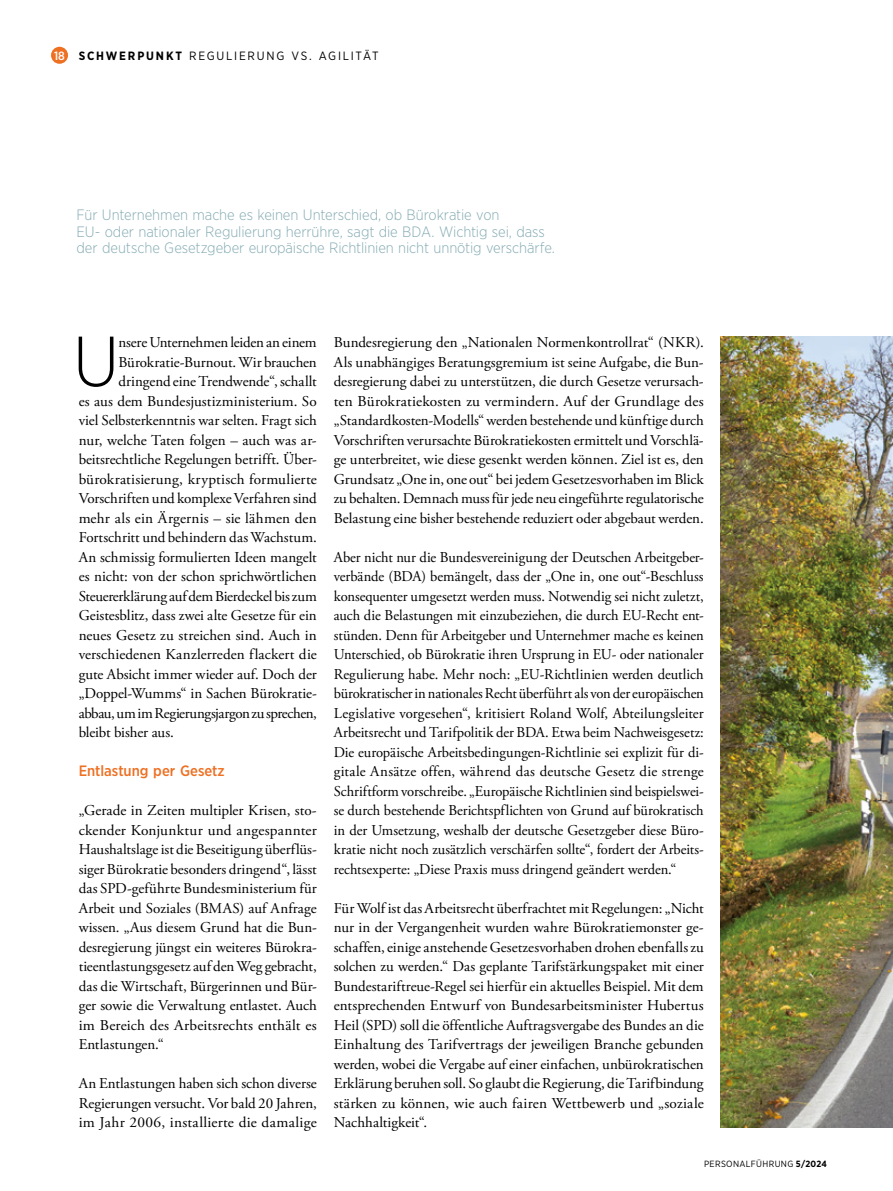
<style>
.page{position:relative;width:893px;height:1191px;background:#fff}
.page>*{position:absolute;margin:0;border:0;box-sizing:border-box;transform-origin:0 0}
.t1{font:300 70.65px "Gotham Narrow";color:#000}
.t2{font:15px/19.5px "Adobe Garamond Pro";color:#000;text-align:justify}
.t3{font:300 15px/16.5px "Gotham Narrow";letter-spacing:-.005em;color:#84abb3}
.t4{font:15px "Adobe Garamond Pro";letter-spacing:-.02em;color:#000}
.t5{font:15px "Adobe Garamond Pro";letter-spacing:-.025em;color:#000}
.t6{font:500 15px "Gotham Narrow";color:#ee7023}
.t7{font:12px "Gotham Narrow";letter-spacing:.145em;color:#000}
.t8{font:9px "Gotham Narrow";letter-spacing:.04em;color:#000}
.s1{font-weight:500;color:#fff}
.s2{font-weight:700}
</style>
<div class="page">
<div style="left:51px;top:47px;width:17px;height:17px;background:#ee7023;border-radius:50%"></div>
<img style="left:721px;top:336px;width:172px;height:791px">
<p class="t7" style="left:54px;top:48px;width:326px"><span class="s1">18</span> <span class="s2">SCHWERPUNKT</span> REGULIERUNG VS. AGILITÄT</p>
<p class="t3" style="left:77px;top:206px;width:480px">Für Unternehmen mache es keinen Unterschied, ob Bürokratie von<br>EU- oder nationaler Regulierung herrühre, sagt die BDA. Wichtig sei, dass der deutsche Gesetzgeber europäische Richtlinien nicht unnötig verschärfe.</p>
<h1 class="t1" style="left:73px;top:318px;width:48px">U</h1>
<p class="t2" style="left:118px;top:333px;width:200px">nsere Unternehmen leiden an einem</p>
<p class="t2" style="left:118px;top:353px;width:200px">Bürokratie-Burnout. Wir brauchen</p>
<p class="t2" style="left:118px;top:372px;width:200px">dringend eine Trendwende“, schallt</p>
<p class="t2" style="left:79px;top:392px;width:240px">es aus dem Bundesjustizministerium. So</p>
<p class="t2" style="left:79px;top:411px;width:240px">viel Selbsterkenntnis war selten. Fragt sich</p>
<p class="t2" style="left:79px;top:431px;width:240px">nur, welche Taten folgen – auch was ar-</p>
<p class="t2" style="left:79px;top:450px;width:240px">beitsrechtliche Regelungen betrifft. Über-</p>
<p class="t2" style="left:79px;top:470px;width:240px">bürokratisierung, kryptisch formulierte</p>
<p class="t2" style="left:79px;top:489px;width:240px">Vorschriften und komplexe Verfahren sind</p>
<p class="t2" style="left:79px;top:509px;width:240px">mehr als ein Ärgernis – sie lähmen den</p>
<p class="t2" style="left:79px;top:528px;width:240px">Fortschritt und behindern das Wachstum.</p>
<p class="t2" style="left:79px;top:548px;width:240px">An schmissig formulierten Ideen mangelt</p>
<p class="t2" style="left:79px;top:567px;width:240px">es nicht: von der schon sprichwörtlichen</p>
<p class="t4" style="left:79px;top:587px;width:240px">Steuererklärung auf dem Bierdeckel bis zum</p>
<p class="t2" style="left:79px;top:606px;width:240px">Geistesblitz, dass zwei alte Gesetze für ein</p>
<p class="t2" style="left:79px;top:626px;width:240px">neues Gesetz zu streichen sind. Auch in</p>
<p class="t2" style="left:79px;top:645px;width:240px">verschiedenen Kanzlerreden flackert die</p>
<p class="t2" style="left:79px;top:665px;width:240px">gute Absicht immer wieder auf. Doch der</p>
<p class="t2" style="left:79px;top:684px;width:240px">„Doppel-Wumms“ in Sachen Bürokratie-</p>
<p class="t5" style="left:79px;top:704px;width:240px">abbau, um im Regierungsjargon zu sprechen,</p>
<p class="t2" style="left:79px;top:723px;width:97px">bleibt bisher aus.</p>
<p class="t6" style="left:79px;top:761px;width:147px">Entlastung per Gesetz</p>
<p class="t2" style="left:79px;top:801px;width:240px">„Gerade in Zeiten multipler Krisen, sto&shy;ckender Konjunktur und angespannter Haushaltslage ist die Beseitigung überflüs&shy;siger Bürokratie besonders dringend“, lässt das SPD-geführte Bundesministerium für Arbeit und Soziales (BMAS) auf Anfrage wissen. „Aus diesem Grund hat die Bun&shy;desregierung jüngst ein weiteres Bürokra&shy;tieentlastungsgesetz auf den Weg gebracht, das die Wirtschaft, Bürgerinnen und Bür&shy;ger sowie die Verwaltung entlastet. Auch im Bereich des Arbeitsrechts enthält es Entlastungen.“</p>
<p class="t2" style="left:79px;top:1074px;width:240px">An Entlastungen haben sich schon diverse Regierungen versucht. Vor bald 20 Jahren, im Jahr 2006, installierte die damalige</p>
<p class="t2" style="left:334px;top:333px;width:371px">Bundesregierung den „Nationalen Normenkontrollrat“ (NKR).<br>Als unabhängiges Beratungsgremium ist seine Aufgabe, die Bun&shy;desregierung dabei zu unterstützen, die durch Gesetze verursach&shy;ten Bürokratiekosten zu vermindern. Auf der Grundlage des „Standardkosten-Modells“ werden bestehende und künftige durch Vorschriften verursachte Bürokratiekosten ermittelt und Vorschlä&shy;ge unterbreitet, wie diese gesenkt werden können. Ziel ist es, den Grundsatz „One in, one out“ bei jedem Gesetzesvorhaben im Blick zu behalten. Demnach muss für jede neu eingeführte regulatorische Belastung eine bisher bestehende reduziert oder abgebaut werden.</p>
<p class="t2" style="left:334px;top:548px;width:371px">Aber nicht nur die Bundesvereinigung der Deutschen Arbeitgeber&shy;verbände (BDA) bemängelt, dass der „One in, one out“-Beschluss konsequenter umgesetzt werden muss. Notwendig sei nicht zuletzt, auch die Belastungen mit einzubeziehen, die durch EU-Recht ent&shy;stünden. Denn für Arbeitgeber und Unternehmer mache es keinen Unterschied, ob Bürokratie ihren Ursprung in EU- oder nationaler Regulierung habe. Mehr noch: „EU-Richtlinien werden deutlich bürokratischer in nationales Recht überführt als von der europäischen Legislative vorgesehen“, kritisiert Roland Wolf, Abteilungsleiter Arbeitsrecht und Tarifpolitik der BDA. Etwa beim Nachweisgesetz:<br>Die europäische Arbeitsbedingungen-Richtlinie sei explizit für di&shy;gitale Ansätze offen, während das deutsche Gesetz die strenge Schriftform vorschreibe. „Europäische Richtlinien sind beispielswei&shy;se durch bestehende Berichtspflichten von Grund auf bürokratisch in der Umsetzung, weshalb der deutsche Gesetzgeber diese Büro&shy;kratie nicht noch zusätzlich verschärfen sollte“, fordert der Arbeits&shy;rechtsexperte: „Diese Praxis muss dringend geändert werden.“</p>
<p class="t2" style="left:334px;top:899px;width:371px">Für Wolf ist das Arbeitsrecht überfrachtet mit Regelungen: „Nicht nur in der Vergangenheit wurden wahre Bürokratiemonster ge&shy;schaffen, einige anstehende Gesetzesvorhaben drohen ebenfalls zu solchen zu werden.“ Das geplante Tarifstärkungspaket mit einer Bundestariftreue-Regel sei hierfür ein aktuelles Beispiel. Mit dem entsprechenden Entwurf von Bundesarbeitsminister Hubertus Heil (SPD) soll die öffentliche Auftragsvergabe des Bundes an die Einhaltung des Tarifvertrags der jeweiligen Branche gebunden werden, wobei die Vergabe auf einer einfachen, unbürokratischen Erklärung beruhen soll. So glaubt die Regierung, die Tarifbindung stärken zu können, wie auch fairen Wettbewerb und „soziale Nachhaltigkeit“.</p>
<p class="t8" style="left:704px;top:1157px;width:124px">PERSONALFÜHRUNG <span class="s2">5/2024</span></p>
</div>
